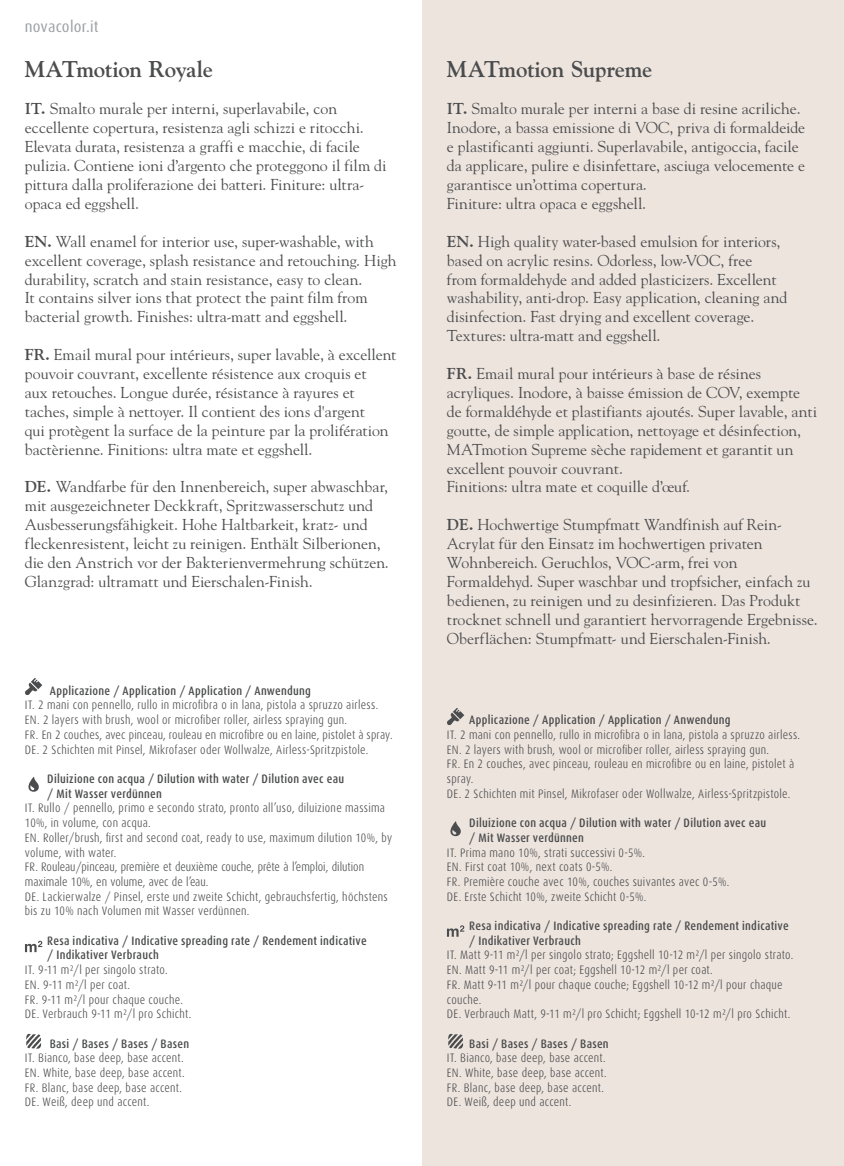
<style>
.page{position:relative;width:844px;height:1166px;background:#fff}
.page>*{position:absolute;margin:0;border:0;box-sizing:border-box;transform-origin:0 0}
.t1{font:700 22.75px "Goudy";letter-spacing:-.015em;color:#4b4c4d}
.t2{font:15.75px/18.9px "Goudy";color:#4b4c4d}
.t3{font:condensed 15.75px "Dax Pro";letter-spacing:.015em;color:#9d9fa2;scale:1.08 1}
.t4{font:300 12.25px/14.7px "Dax Condensed";letter-spacing:.02em;color:#4b4c4d}
.t5{font:500 12.25px "Dax Condensed";letter-spacing:.02em;color:#4b4c4d}
.t6{font:300 12.25px/14.7px "Dax Condensed";color:#4b4c4d}
.s1{font-weight:700}
</style>
<div class="page">
<div style="left:422px;top:0;width:421px;height:1166px;background:#ede4de"></div>
<svg style="left:448px;top:1034px;width:15px;height:15px"></svg>
<svg style="left:447px;top:925px;width:17px;height:12px"></svg>
<svg style="left:450px;top:821px;width:11px;height:15px"></svg>
<svg style="left:447px;top:708px;width:17px;height:17px"></svg>
<svg style="left:28px;top:777px;width:11px;height:15px"></svg>
<svg style="left:25px;top:678px;width:17px;height:17px"></svg>
<svg style="left:26px;top:1034px;width:15px;height:15px"></svg>
<svg style="left:25px;top:941px;width:17px;height:11px"></svg>
<p class="t3" style="left:25px;top:16px;width:70px">novacolor.it</p>
<p class="t1" style="left:25px;top:55px;width:189px">MATmotion Royale</p>
<p class="t2" style="left:25px;top:99px;width:363px"><span class="s1">IT.</span> Smalto murale per interni, superlavabile, con eccellente copertura, resistenza agli schizzi e ritocchi.<br>Elevata durata, resistenza a graffi e macchie, di facile pulizia. Contiene ioni d’argento che proteggono il film di pittura dalla proliferazione dei batteri. Finiture: ultra&shy;opaca ed eggshell.</p>
<p class="t2" style="left:25px;top:232px;width:373px"><span class="s1">EN.</span> Wall enamel for interior use, super-washable, with excellent coverage, splash resistance and retouching. High durability, scratch and stain resistance, easy to clean.<br>It contains silver ions that protect the paint film from bacterial growth. Finishes: ultra-matt and eggshell.</p>
<p class="t2" style="left:25px;top:345px;width:373px"><span class="s1">FR.</span> Email mural pour intérieurs, super lavable, à excellent pouvoir couvrant, excellente résistence aux croquis et<br>aux retouches. Longue durée, résistance à rayures et taches, simple à nettoyer. Il contient des ions d'argent<br>qui protègent la surface de la peinture par la prolifération bactèrienne. Finitions: ultra mate et eggshell.</p>
<p class="t2" style="left:25px;top:477px;width:365px"><span class="s1">DE.</span> Wandfarbe für den Innenbereich, super abwaschbar, mit ausgezeichneter Deckkraft, Spritzwasserschutz und Ausbesserungsfähigkeit. Hohe Haltbarkeit, kratz- und fleckenresistent, leicht zu reinigen. Enthält Silberionen, die den Anstrich vor der Bakterienvermehrung schützen.<br>Glanzgrad: ultramatt und Eierschalen-Finish.</p>
<p class="t5" style="left:50px;top:684px;width:263px">Applicazione / Application / Application / Anwendung</p>
<p class="t4" style="left:25px;top:698px;width:355px">IT. 2 mani con pennello, rullo in microfibra o in lana, pistola a spruzzo airless.</p>
<p class="t4" style="left:25px;top:713px;width:323px">EN. 2 layers with brush, wool or microfiber roller, airless spraying gun.</p>
<p class="t4" style="left:25px;top:727px;width:369px">FR. En 2 couches, avec pinceau, rouleau en microfibre ou en laine, pistolet à spray.</p>
<p class="t4" style="left:25px;top:742px;width:345px">DE. 2 Schichten mit Pinsel, Mikrofaser oder Wollwalze, Airless-Spritzpistole.</p>
<p class="t5" style="left:47px;top:772px;width:298px">Diluizione con acqua / Dilution with water / Dilution avec eau</p>
<p class="t5" style="left:47px;top:787px;width:116px">/ Mit Wasser verdünnen</p>
<p class="t4" style="left:25px;top:801px;width:361px">IT. Rullo / pennello, primo e secondo strato, pronto all’uso, diluizione massima<br>10%, in volume, con acqua.</p>
<p class="t4" style="left:25px;top:830px;width:368px">EN. Roller/brush, first and second coat, ready to use, maximum dilution 10%, by volume, with water.</p>
<p class="t6" style="left:25px;top:860px;width:340px">FR. Rouleau/pinceau, première et deuxième couche, prête à l’emploi, dilution maximale 10%, en volume, avec de l’eau.</p>
<p class="t4" style="left:25px;top:889px;width:364px">DE. Lackierwalze / Pinsel, erste und zweite Schicht, gebrauchsfertig, höchstens bis zu 10% nach Volumen mit Wasser verdünnen.</p>
<p class="t5" style="left:47px;top:934px;width:321px">Resa indicativa / Indicative spreading rate / Rendement indicative</p>
<p class="t5" style="left:47px;top:948px;width:113px">/ Indikativer Verbrauch</p>
<p class="t4" style="left:25px;top:962px;width:144px">IT. 9-11 m²/l per singolo strato.</p>
<p class="t4" style="left:25px;top:977px;width:106px">EN. 9-11 m²/l per coat.</p>
<p class="t4" style="left:25px;top:992px;width:160px">FR. 9-11 m²/l pour chaque couche.</p>
<p class="t4" style="left:25px;top:1007px;width:168px">DE. Verbrauch 9-11 m²/l pro Schicht.</p>
<p class="t5" style="left:50px;top:1036px;width:141px">Basi / Bases / Bases / Basen</p>
<p class="t4" style="left:25px;top:1051px;width:160px">IT. Bianco, base deep, base accent.</p>
<p class="t4" style="left:25px;top:1065px;width:161px">EN. White, base deep, base accent.</p>
<p class="t4" style="left:25px;top:1080px;width:158px">FR. Blanc, base deep, base accent.</p>
<p class="t4" style="left:25px;top:1095px;width:126px">DE. Weiß, deep und accent.</p>
<p class="t1" style="left:447px;top:55px;width:207px">MATmotion Supreme</p>
<p class="t2" style="left:447px;top:99px;width:360px"><span class="s1">IT.</span> Smalto murale per interni a base di resine acriliche.<br>Inodore, a bassa emissione di VOC, priva di formaldeide e plastificanti aggiunti. Superlavabile, antigoccia, facile da applicare, pulire e disinfettare, asciuga velocemente e garantisce un’ottima copertura.</p>
<p class="t2" style="left:447px;top:194px;width:201px">Finiture: ultra opaca e eggshell.</p>
<p class="t2" style="left:447px;top:232px;width:342px"><span class="s1">EN.</span> High quality water-based emulsion for interiors, based on acrylic resins. Odorless, low-VOC, free<br>from formaldehyde and added plasticizers. Excellent washability, anti-drop. Easy application, cleaning and disinfection. Fast drying and excellent coverage.</p>
<p class="t2" style="left:447px;top:326px;width:215px">Textures: ultra-matt and eggshell.</p>
<p class="t2" style="left:447px;top:364px;width:371px"><span class="s1">FR.</span> Email mural pour intérieurs à base de résines acryliques. Inodore, à baisse émission de COV, exempte de formaldéhyde et plastifiants ajoutés. Super lavable, anti goutte, de simple application, nettoyage et désinfection, MATmotion Supreme sèche rapidement et garantit un excellent pouvoir couvrant.</p>
<p class="t2" style="left:447px;top:477px;width:245px">Finitions: ultra mate et coquille d’œuf.</p>
<p class="t2" style="left:447px;top:515px;width:372px"><span class="s1">DE.</span> Hochwertige Stumpfmatt Wandfinish auf Rein-Acrylat für den Einsatz im hochwertigen privaten Wohnbereich. Geruchlos, VOC-arm, frei von Formaldehyd. Super waschbar und tropfsicher, einfach zu bedienen, zu reinigen und zu desinfizieren. Das Produkt trocknet schnell und garantiert hervorragende Ergebnisse.<br>Oberflächen: Stumpfmatt- und Eierschalen-Finish.</p>
<p class="t5" style="left:469px;top:713px;width:263px">Applicazione / Application / Application / Anwendung</p>
<p class="t4" style="left:447px;top:727px;width:355px">IT. 2 mani con pennello, rullo in microfibra o in lana, pistola a spruzzo airless.</p>
<p class="t4" style="left:447px;top:742px;width:323px">EN. 2 layers with brush, wool or microfiber roller, airless spraying gun.</p>
<p class="t4" style="left:447px;top:757px;width:348px">FR. En 2 couches, avec pinceau, rouleau en microfibre ou en laine, pistolet à spray.</p>
<p class="t4" style="left:447px;top:786px;width:345px">DE. 2 Schichten mit Pinsel, Mikrofaser oder Wollwalze, Airless-Spritzpistole.</p>
<p class="t5" style="left:469px;top:816px;width:298px">Diluizione con acqua / Dilution with water / Dilution avec eau</p>
<p class="t5" style="left:469px;top:831px;width:116px">/ Mit Wasser verdünnen</p>
<p class="t4" style="left:447px;top:845px;width:200px">IT. Prima mano 10%, strati successivi 0-5%.</p>
<p class="t4" style="left:447px;top:860px;width:167px">EN. First coat 10%, next coats 0-5%.</p>
<p class="t4" style="left:447px;top:874px;width:284px">FR. Première couche avec 10%, couches suivantes avec 0-5%.</p>
<p class="t4" style="left:447px;top:889px;width:201px">DE. Erste Schicht 10%, zweite Schicht 0-5%.</p>
<p class="t5" style="left:469px;top:919px;width:321px">Resa indicativa / Indicative spreading rate / Rendement indicative</p>
<p class="t5" style="left:469px;top:934px;width:113px">/ Indikativer Verbrauch</p>
<p class="t4" style="left:447px;top:948px;width:348px">IT. Matt 9-11 m²/l per singolo strato; Eggshell 10-12 m²/l per singolo strato.</p>
<p class="t4" style="left:447px;top:962px;width:267px">EN. Matt 9-11 m²/l per coat; Eggshell 10-12 m²/l per coat.</p>
<p class="t4" style="left:447px;top:977px;width:337px">FR. Matt 9-11 m²/l pour chaque couche; Eggshell 10-12 m²/l pour chaque couche.</p>
<p class="t4" style="left:447px;top:1007px;width:345px">DE. Verbrauch Matt, 9-11 m²/l pro Schicht; Eggshell 10-12 m²/l pro Schicht.</p>
<p class="t5" style="left:469px;top:1036px;width:141px">Basi / Bases / Bases / Basen</p>
<p class="t4" style="left:447px;top:1051px;width:160px">IT. Bianco, base deep, base accent.</p>
<p class="t4" style="left:447px;top:1065px;width:161px">EN. White, base deep, base accent.</p>
<p class="t4" style="left:447px;top:1080px;width:158px">FR. Blanc, base deep, base accent.</p>
<p class="t4" style="left:447px;top:1095px;width:126px">DE. Weiß, deep und accent.</p>
</div>
